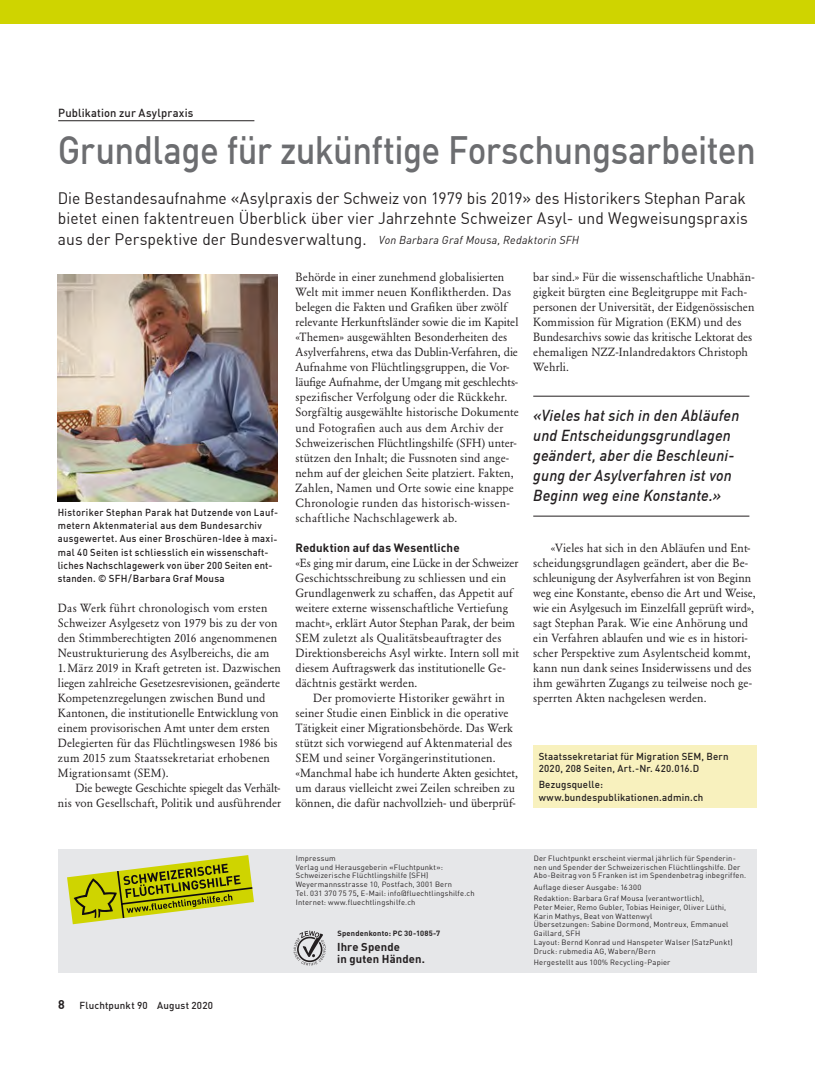
<style>
.page{position:relative;width:815px;height:1081px;background:#fff}
.page>*{position:absolute;margin:0;border:0;box-sizing:border-box;transform-origin:0 0}
.t1{font:500 38.75px "DIN Offc";letter-spacing:-.015em;color:#6c6d70;scale:.9 1}
.t2{font:16.25px/20px "DIN Offc";letter-spacing:.005em;color:#231f20;scale:.96 1}
.t3{font:italic 500 15.62px/20px "DIN Offc";letter-spacing:.01em;color:#231f20;scale:.95 1}
.t4{font:11.75px/15px "Garamond BE Pro";letter-spacing:.01em;color:#231f20}
.t5{font:700 11.75px "DIN Offc";letter-spacing:.01em;color:#231f20}
.t6{font:500 11.5px "DIN Offc";letter-spacing:.015em;color:#231f20}
.t7{font:700 11.25px/12.5px "DIN Offc";letter-spacing:.01em;color:#231f20}
.t8{font:500 10px/13.1px "DIN Offc";letter-spacing:.025em;color:#231f20;scale:.94 1}
.t9{font:500 10px/12.5px "DIN Offc";letter-spacing:.025em;color:#231f20}
.t10{font:7.5px/8.8px "DIN Offc";letter-spacing:.025em;color:#231f20}
.t11{font:700 7.5px "DIN Offc";letter-spacing:.03em;color:#231f20}
.s1{font-style:italic;font-size:11.25px}
.s2{font-weight:700;font-size:12.5px}
.s3{font-weight:500}
</style>
<div class="page">
<div style="left:0;top:0;width:815px;height:23px;background:#cfd400"></div>
<div style="left:58px;top:849px;width:699px;height:123px;background:#e6e7e9"></div>
<svg style="left:294px;top:930px;width:32px;height:35px"></svg>
<svg style="left:67px;top:855px;width:187px;height:69px"></svg>
<hr style="left:58px;top:120px;width:196px;height:1px;background:#231f20">
<img style="left:58px;top:275px;width:220px;height:226px">
<hr style="left:533px;top:396px;width:216px;height:1px;background:#231f20">
<hr style="left:533px;top:516px;width:216px;height:1px;background:#231f20">
<div style="left:533px;top:745px;width:224px;height:62px;background:#f8f1be"></div>
<p class="t6" style="left:58px;top:105px;width:137px">Publikation zur Asylpraxis</p>
<h1 class="t1" style="left:58px;top:126px;width:777px">Grundlage für zukünftige Forschungsarbeiten</h1>
<p class="t2" style="left:58px;top:189px;width:720px">Die Bestandesaufnahme «Asylpraxis der Schweiz von 1979 bis 2019» des Historikers Stephan Parak bietet einen faktentreuen Überblick über vier Jahrzehnte Schweizer Asyl- und Wegweisungspraxis aus der Perspektive der Bundesverwaltung. <span class="s1">Von Barbara Graf Mousa, Redaktorin SFH</span></p>
<p class="t8" style="left:58px;top:506px;width:236px">Historiker Stephan Parak hat Dutzende von Lauf&shy;metern Aktenmaterial aus dem Bundesarchiv ausgewertet. Aus einer Broschüren-Idee à maxi&shy;mal 40 Seiten ist schliesslich ein wissenschaft&shy;liches Nachschlagewerk von über 200 Seiten ent&shy;standen. © SFH/Barbara Graf Mousa</p>
<p class="t4" style="left:58px;top:600px;width:225px">Das Werk führt chronologisch vom ersten Schweizer Asylgesetz von 1979 bis zu der von den Stimmberechtigten 2016 angenommenen Neustrukturierung des Asylbereichs, die am 1.März 2019 in Kraft getreten ist. Dazwischen liegen zahlreiche Gesetzesrevisionen, geänderte Kompetenzregelungen zwischen Bund und Kantonen, die institutionelle Entwicklung von einem provisorischen Amt unter dem ersten Delegierten für das Flüchtlingswesen 1986 bis zum 2015 zum Staatssekretariat erhobenen Migrationsamt (SEM).</p>
<p class="t4" style="left:58px;top:780px;width:225px;text-align:right">Die bewegte Geschichte spiegelt das Verhält-<br>nis von Gesellschaft, Politik und ausführender</p>
<p class="t4" style="left:296px;top:269px;width:225px">Behörde in einer zunehmend globalisierten Welt mit immer neuen Konfliktherden. Das belegen die Fakten und Grafiken über zwölf relevante Herkunftsländer sowie die im Kapitel «Themen» ausgewählten Besonderheiten des Asylverfahrens, etwa das Dublin-Verfahren, die Aufnahme von Flüchtlingsgruppen, die Vor&shy;läufige Aufnahme, der Umgang mit geschlechts&shy;spezifischer Verfolgung oder die Rückkehr.<br>Sorgfältig ausgewählte historische Dokumente und Fotografien auch aus dem Archiv der Schweizerischen Flüchtlingshilfe (SFH) unter&shy;stützen den Inhalt; die Fussnoten sind ange&shy;nehm auf der gleichen Seite platziert. Fakten, Zahlen, Namen und Orte sowie eine knappe Chronologie runden das historisch-wissen&shy;schaftliche Nachschlagewerk ab.</p>
<p class="t5" style="left:296px;top:540px;width:166px">Reduktion auf das Wesentliche</p>
<p class="t4" style="left:296px;top:555px;width:225px">«Es ging mir darum, eine Lücke in der Schweizer Geschichtsschreibung zu schliessen und ein Grundlagenwerk zu schaffen, das Appetit auf weitere externe wissenschaftliche Vertiefung macht», erklärt Autor Stephan Parak, der beim SEM zuletzt als Qualitätsbeauftragter des Direktionsbereichs Asyl wirkte. Intern soll mit diesem Auftragswerk das institutionelle Ge&shy;dächtnis gestärkt werden.</p>
<p class="t4" style="left:296px;top:690px;width:224px;text-indent:18px">Der promovierte Historiker gewährt in seiner Studie einen Einblick in die operative Tätigkeit einer Migrationsbehörde. Das Werk stützt sich vorwiegend auf Aktenmaterial des SEM und seiner Vorgängerinstitutionen. «Manchmal habe ich hunderte Akten gesichtet, um daraus vielleicht zwei Zeilen schreiben zu können, die dafür nachvollzieh- und überprüf-</p>
<p class="t4" style="left:533px;top:269px;width:223px">bar sind.» Für die wissenschaftliche Unabhän&shy;gigkeit bürgten eine Begleitgruppe mit Fach&shy;personen der Universität, der Eidgenössischen Kommission für Migration (EKM) und des Bundesarchivs sowie das kritische Lektorat des ehemaligen NZZ-Inlandredaktors Christoph Wehrli.</p>
<h3 class="t3" style="left:533px;top:406px;width:219px">«Vieles hat sich in den Abläufen und Entscheidungsgrundlagen geändert, aber die Beschleuni&shy;gung der Asylverfahren ist von<br>Beginn weg eine Konstante.»</h3>
<p class="t4" style="left:533px;top:540px;width:224px;text-indent:18px">«Vieles hat sich in den Abläufen und Ent&shy;scheidungsgrundlagen geändert, aber die Be&shy;schleunigung der Asylverfahren ist von Beginn weg eine Konstante, ebenso die Art und Weise, wie ein Asylgesuch im Einzelfall geprüft wird», sagt Stephan Parak. Wie eine Anhörung und ein Verfahren ablaufen und wie es in histori&shy;scher Perspektive zum Asylentscheid kommt, kann nun dank seines Insiderwissens und des ihm gewährten Zugangs zu teilweise noch ge&shy;sperrten Akten nachgelesen werden.</p>
<p class="t9" style="left:539px;top:750px;width:192px">Staatssekretariat für Migration SEM, Bern<br>2020, 208 Seiten, Art.-Nr. 420.016.D</p>
<p class="t9" style="left:539px;top:778px;width:166px">Bezugsquelle: www.bundespublikationen.admin.ch</p>
<p class="t9" style="left:58px;top:999px;width:156px"><span class="s2">8</span> Fluchtpunkt 90 August 2020</p>
<p class="t10" style="left:296px;top:854px;width:180px">Impressum<br>Verlag und Herausgeberin «Fluchtpunkt»:<br>Schweizerische Flüchtlingshilfe (SFH)<br>Weyermannsstrasse 10, Postfach, 3001 Bern<br>Tel. 031 370 75 75<span class="s3">,</span> E- Mail: info@fluechtlingshilfe.ch Internet: www.fluechtlingshilfe.ch</p>
<p class="t11" style="left:338px;top:928px;width:104px">Spendenkonto: PC 30-1085-7</p>
<p class="t7" style="left:337px;top:940px;width:89px">Ihre Spende<br>in guten Händen.</p>
<p class="t10" style="left:534px;top:854px;width:214px">Der Fluchtpunkt erscheint viermal jährlich für Spenderin&shy;nen und Spender der Schweizerischen Flüchtlingshilfe. Der<br>Abo-Beitrag von 5 Franken ist im Spendenbetrag inbegriffen.</p>
<p class="t10" style="left:534px;top:881px;width:172px;line-height:11.4px">Auflage dieser Ausgabe: 16300<br>Redaktion: Barbara Graf Mousa (verantwortlich),</p>
<p class="t10" style="left:534px;top:903px;width:200px">Peter Meier, Remo Gubler, Tobias Heiniger, Oliver Lüthi, Karin Mathys, Beat von Wattenwyl<br>Übersetzungen: Sabine Dormond, Montreux, Emmanuel Gaillard, SFH<br>Layout: Bernd Konrad und Hanspeter Walser (SatzPunkt)<br>Druck: rubmedia AG, Wabern/Bern</p>
<p class="t10" style="left:534px;top:958px;width:138px">Hergestellt aus 100% Recycling-Papier</p>
</div>
